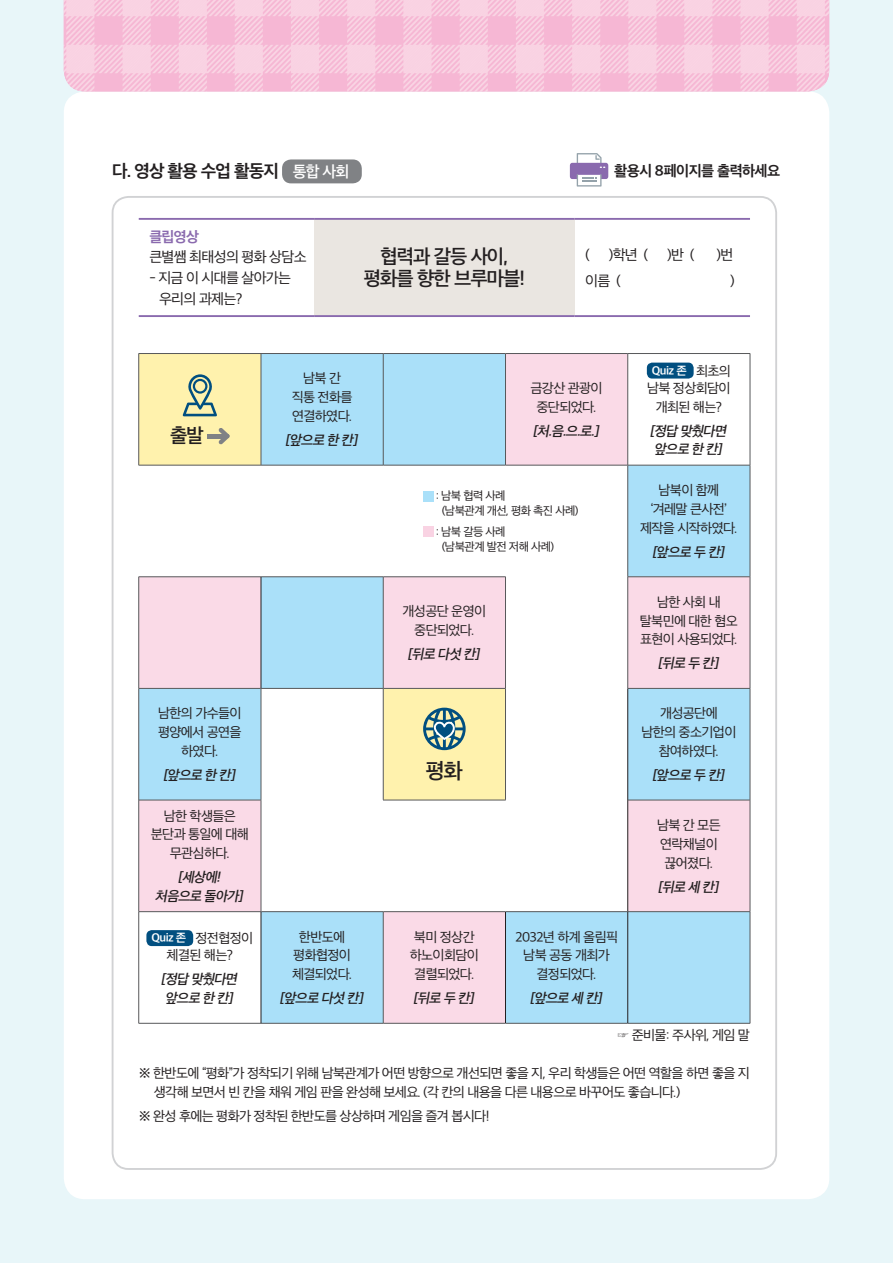
<style>
.page{position:relative;width:893px;height:1263px;background:#e8f6f9}
.page>*{position:absolute;margin:0;border:0;box-sizing:border-box;transform-origin:0 0}
.t1{font:20.7px "SD Gothic Neoa f Sm";color:#231f20}
.t2{font:18.75px/22.5px "SD Gothic Neoa f Sm";letter-spacing:-.05em;color:#231f20;text-align:center}
.t3{font:16.8px "SD Gothic Neoa g Bd";letter-spacing:-.05em;color:#231f20}
.t4{font:14.25px "SD Gothic Neoa g Bd";letter-spacing:-.045em;color:#231f20}
.t5{font:14.1px/20.7px "SD Gothic Neoa d Rg";letter-spacing:-.05em;color:#231f20}
.t6{font:14.1px "SD Gothic Neoa g Bd";color:#8a6aae}
.t7{font:13.2px/18.8px "SD Gothic Neoa d Rg";letter-spacing:-.05em;color:#231f20;text-align:center}
.t8{font:italic 13.2px/18.8px "SD Gothic Neoa f Sm";color:#231f20;text-align:center}
.t9{font:11.25px/15px "SD Gothic Neoa d Rg";letter-spacing:-.05em;color:#231f20}
.t10{font:11.25px "SD Gothic Neoa g Bd";letter-spacing:-.05em;color:#fff}
.s1{font-family:"SD Gothic Neoa f Sm";font-size:15px;color:#fff}
.s2{font-family:"SD Gothic Neoa d Rg";font-size:13.2px;color:#231f20}
</style>
<div class="page">
<div style="left:64px;top:91px;width:765px;height:1108px;background:#fff;border-radius:21px"></div>
<img style="left:64px;top:0;width:765px;height:91px">
<div style="left:314px;top:219px;width:261px;height:97px;background:#eae6e1"></div>
<hr style="left:139px;top:218px;width:175px;height:2px;background:#8a6aae">
<hr style="left:314px;top:218px;width:261px;height:2px;background:#8a6aae">
<hr style="left:575px;top:218px;width:175px;height:2px;background:#8a6aae">
<hr style="left:139px;top:315px;width:175px;height:2px;background:#8a6aae">
<hr style="left:314px;top:315px;width:261px;height:2px;background:#8a6aae">
<hr style="left:575px;top:315px;width:175px;height:2px;background:#8a6aae">
<svg style="left:139px;top:354px;width:611px;height:669px"></svg>
<hr style="left:138px;top:353px;width:123px;height:1px;background:#57585a">
<hr style="left:138px;top:354px;width:1px;height:111px;background:#57585a">
<hr style="left:261px;top:353px;width:122px;height:1px;background:#57585a">
<hr style="left:261px;top:354px;width:1px;height:111px;background:#57585a">
<hr style="left:383px;top:353px;width:122px;height:1px;background:#57585a">
<hr style="left:383px;top:354px;width:1px;height:111px;background:#57585a">
<hr style="left:505px;top:353px;width:123px;height:1px;background:#57585a">
<hr style="left:505px;top:354px;width:1px;height:111px;background:#57585a">
<hr style="left:628px;top:353px;width:122px;height:1px;background:#57585a">
<hr style="left:627px;top:354px;width:1px;height:111px;background:#57585a">
<hr style="left:750px;top:354px;width:1px;height:111px;background:#57585a">
<hr style="left:138px;top:465px;width:123px;height:1px;background:#57585a">
<hr style="left:261px;top:465px;width:122px;height:1px;background:#57585a">
<hr style="left:383px;top:465px;width:122px;height:1px;background:#57585a">
<hr style="left:505px;top:465px;width:123px;height:1px;background:#57585a">
<hr style="left:628px;top:465px;width:122px;height:1px;background:#57585a">
<hr style="left:627px;top:465px;width:1px;height:112px;background:#57585a">
<hr style="left:750px;top:465px;width:1px;height:112px;background:#57585a">
<hr style="left:138px;top:576px;width:123px;height:1px;background:#57585a">
<hr style="left:138px;top:577px;width:1px;height:111px;background:#57585a">
<hr style="left:261px;top:576px;width:122px;height:1px;background:#57585a">
<hr style="left:383px;top:576px;width:123px;height:1px;background:#57585a">
<hr style="left:627px;top:577px;width:1px;height:111px;background:#57585a">
<hr style="left:750px;top:577px;width:1px;height:111px;background:#57585a">
<hr style="left:138px;top:688px;width:123px;height:1px;background:#57585a">
<hr style="left:138px;top:689px;width:1px;height:111px;background:#57585a">
<hr style="left:383px;top:689px;width:1px;height:111px;background:#57585a">
<hr style="left:505px;top:689px;width:1px;height:111px;background:#57585a">
<hr style="left:627px;top:688px;width:123px;height:1px;background:#57585a">
<hr style="left:750px;top:689px;width:1px;height:111px;background:#57585a">
<hr style="left:138px;top:800px;width:1px;height:112px;background:#57585a">
<hr style="left:383px;top:800px;width:123px;height:1px;background:#57585a">
<hr style="left:750px;top:800px;width:1px;height:111px;background:#57585a">
<hr style="left:138px;top:912px;width:1px;height:111px;background:#57585a">
<hr style="left:261px;top:911px;width:122px;height:1px;background:#57585a">
<hr style="left:383px;top:911px;width:122px;height:1px;background:#57585a">
<hr style="left:505px;top:911px;width:123px;height:1px;background:#57585a">
<hr style="left:628px;top:911px;width:122px;height:1px;background:#57585a">
<hr style="left:750px;top:912px;width:1px;height:111px;background:#57585a">
<hr style="left:138px;top:1023px;width:123px;height:1px;background:#57585a">
<hr style="left:261px;top:1023px;width:122px;height:1px;background:#57585a">
<hr style="left:383px;top:1023px;width:122px;height:1px;background:#57585a">
<hr style="left:505px;top:1023px;width:123px;height:1px;background:#57585a">
<hr style="left:628px;top:1023px;width:122px;height:1px;background:#57585a">
<hr style="left:261px;top:577px;width:1px;height:111px;background:#231f20">
<hr style="left:627px;top:689px;width:1px;height:111px;background:#231f20">
<hr style="left:627px;top:800px;width:1px;height:111px;background:#231f20">
<hr style="left:261px;top:912px;width:1px;height:111px;background:#231f20">
<hr style="left:505px;top:912px;width:1px;height:111px;background:#231f20">
<hr style="left:627px;top:912px;width:1px;height:111px;background:#231f20">
<hr style="left:383px;top:577px;width:1px;height:111px;background:#57585a">
<hr style="left:505px;top:577px;width:1px;height:111px;background:#57585a">
<hr style="left:628px;top:576px;width:122px;height:1px;background:#57585a">
<hr style="left:261px;top:688px;width:122px;height:1px;background:#57585a">
<hr style="left:261px;top:689px;width:1px;height:111px;background:#57585a">
<hr style="left:383px;top:688px;width:123px;height:1px;background:#57585a">
<hr style="left:139px;top:800px;width:122px;height:1px;background:#57585a">
<hr style="left:261px;top:800px;width:1px;height:111px;background:#57585a">
<hr style="left:628px;top:800px;width:122px;height:1px;background:#57585a">
<hr style="left:139px;top:911px;width:122px;height:1px;background:#57585a">
<hr style="left:383px;top:912px;width:1px;height:111px;background:#57585a">
<svg style="left:183px;top:374px;width:34px;height:42px"></svg>
<hr style="left:207px;top:434px;width:19px;height:4px;background:#808285">
<svg style="left:218px;top:428px;width:12px;height:16px"></svg>
<div style="left:647px;top:363px;width:47px;height:16px;background:#014f80;border-radius:5px"></div>
<div style="left:423px;top:491px;width:11px;height:10px;background:#aae0f9"></div>
<div style="left:423px;top:526px;width:11px;height:11px;background:#f9d3e3"></div>
<svg style="left:423px;top:708px;width:43px;height:42px;background:#81a29b"></svg>
<div style="left:146px;top:930px;width:47px;height:16px;background:#014f80;border-radius:5px"></div>
<div style="left:282px;top:159px;width:80px;height:24px;background:#808285;border-radius:9px"></div>
<svg style="left:570px;top:153px;width:38px;height:34px"></svg>
<p class="t3" style="left:112px;top:162px;width:239px">다. 영상 활용 수업 활동지 <span class="s1">통합 사회</span></p>
<p class="t4" style="left:614px;top:163px;width:168px">활용시 8페이지를 출력하세요</p>
<p class="t6" style="left:149px;top:229px;width:51px">클립영상</p>
<p class="t5" style="left:149px;top:247px;width:159px">큰별쌤 최태성의 평화 상담소</p>
<p class="t5" style="left:159px;top:267px;width:134px;text-indent:-10px">- 지금 이 시대를 살아가는 우리의 과제는?</p>
<h2 class="t2" style="left:364px;top:245px;width:162px">협력과 갈등 사이, 평화를 향한 브루마블!</h2>
<p class="t5" style="left:585px;top:244px;width:6px">(</p>
<p class="t5" style="left:609px;top:244px;width:41px">)학년 (</p>
<p class="t5" style="left:667px;top:244px;width:29px">)반 (</p>
<p class="t5" style="left:716px;top:244px;width:18px">)번</p>
<p class="t5" style="left:585px;top:270px;width:37px">이름 (</p>
<p class="t5" style="left:730px;top:270px;width:6px">)</p>
<h2 class="t2" style="left:170px;top:424px;width:35px">출발</h2>
<p class="t7" style="left:292px;top:369px;width:62px">남북 간 직통 전화를 연결하였다.</p>
<p class="t8" style="left:285px;top:431px;width:76px">[앞으로 한 칸]</p>
<p class="t7" style="left:530px;top:378px;width:74px">금강산 관광이 중단되었다.</p>
<p class="t8" style="left:533px;top:421px;width:70px">[처.음.으.로.]</p>
<p class="t9" style="left:442px;top:488px;width:138px;text-indent:-6px">: 남북 협력 사례<br>(남북관계 개선, 평화 촉진 사례)</p>
<p class="t9" style="left:442px;top:524px;width:114px;text-indent:-6px">: 남북 갈등 사례<br>(남북관계 발전 저해 사례)</p>
<p class="t7" style="left:403px;top:602px;width:85px">개성공단 운영이 중단되었다.</p>
<p class="t8" style="left:408px;top:645px;width:76px">[뒤로 다섯 칸]</p>
<p class="t7" style="left:158px;top:704px;width:85px">남한의 가수들이 평양에서 공연을 하였다.</p>
<p class="t8" style="left:163px;top:766px;width:76px">[앞으로 한 칸]</p>
<h1 class="t1" style="left:426px;top:760px;width:38px">평화</h1>
<p class="t7" style="left:151px;top:806px;width:100px">남한 학생들은 분단과 통일에 대해 무관심하다.</p>
<p class="t8" style="left:155px;top:868px;width:92px">[세상에! 처음으로 돌아가]</p>
<p class="t10" style="left:152px;top:932px;width:103px">Quiz 존 <span class="s2">정전협정이</span></p>
<p class="t7" style="left:167px;top:946px;width:68px">체결된 해는?</p>
<p class="t8" style="left:161px;top:970px;width:80px">[정답 맞췄다면 앞으로 한 칸]</p>
<p class="t7" style="left:292px;top:927px;width:62px">한반도에 평화협정이 체결되었다.</p>
<p class="t8" style="left:280px;top:989px;width:87px">[앞으로 다섯 칸]</p>
<p class="t7" style="left:410px;top:927px;width:71px">북미 정상간 하노이회담이 결렬되었다.</p>
<p class="t8" style="left:413px;top:989px;width:65px">[뒤로 두 칸]</p>
<p class="t7" style="left:515px;top:927px;width:105px">2032년 하계 올림픽 남북 공동 개최가 결정되었다.</p>
<p class="t8" style="left:530px;top:989px;width:76px">[앞으로 세 칸]</p>
<p class="t10" style="left:652px;top:365px;width:80px">Quiz 존 <span class="s2">최초의</span></p>
<p class="t7" style="left:647px;top:378px;width:85px">남북 정상회담이 개최된 해는?</p>
<p class="t8" style="left:650px;top:421px;width:80px">[정답 맞췄다면 앞으로 한 칸]</p>
<p class="t7" style="left:640px;top:481px;width:99px">남북이 함께 ‘겨레말 큰사전’ 제작을 시작하였다.</p>
<p class="t8" style="left:652px;top:542px;width:76px">[앞으로 두 칸]</p>
<p class="t7" style="left:640px;top:592px;width:100px">남한 사회 내 탈북민에 대한 혐오 표현이 사용되었다.</p>
<p class="t8" style="left:658px;top:654px;width:65px">[뒤로 두 칸]</p>
<p class="t7" style="left:641px;top:704px;width:97px">개성공단에 남한의 중소기업이 참여하였다.</p>
<p class="t8" style="left:652px;top:766px;width:76px">[앞으로 두 칸]</p>
<p class="t7" style="left:657px;top:816px;width:65px">남북 간 모든 연락채널이 끊어졌다.</p>
<p class="t8" style="left:658px;top:877px;width:65px">[뒤로 세 칸]</p>
<p class="t7" style="left:617px;top:1026px;width:134px">☞ 준비물: 주사위, 게임 말</p>
<p class="t7" style="left:154px;top:1063px;width:598px;text-align:left;text-indent:-15px">※ 한반도에 “평화”가 정착되기 위해 남북관계가 어떤 방향으로 개선되면 좋을 지, 우리 학생들은 어떤 역할을 하면 좋을 지 생각해 보면서 빈 칸을 채워 게임 판을 완성해 보세요. (각 칸의 내용을 다른 내용으로 바꾸어도 좋습니다.)</p>
<p class="t7" style="left:139px;top:1106px;width:352px">※ 완성 후에는 평화가 정착된 한반도를 상상하며 게임을 즐겨 봅시다!</p>
</div>
